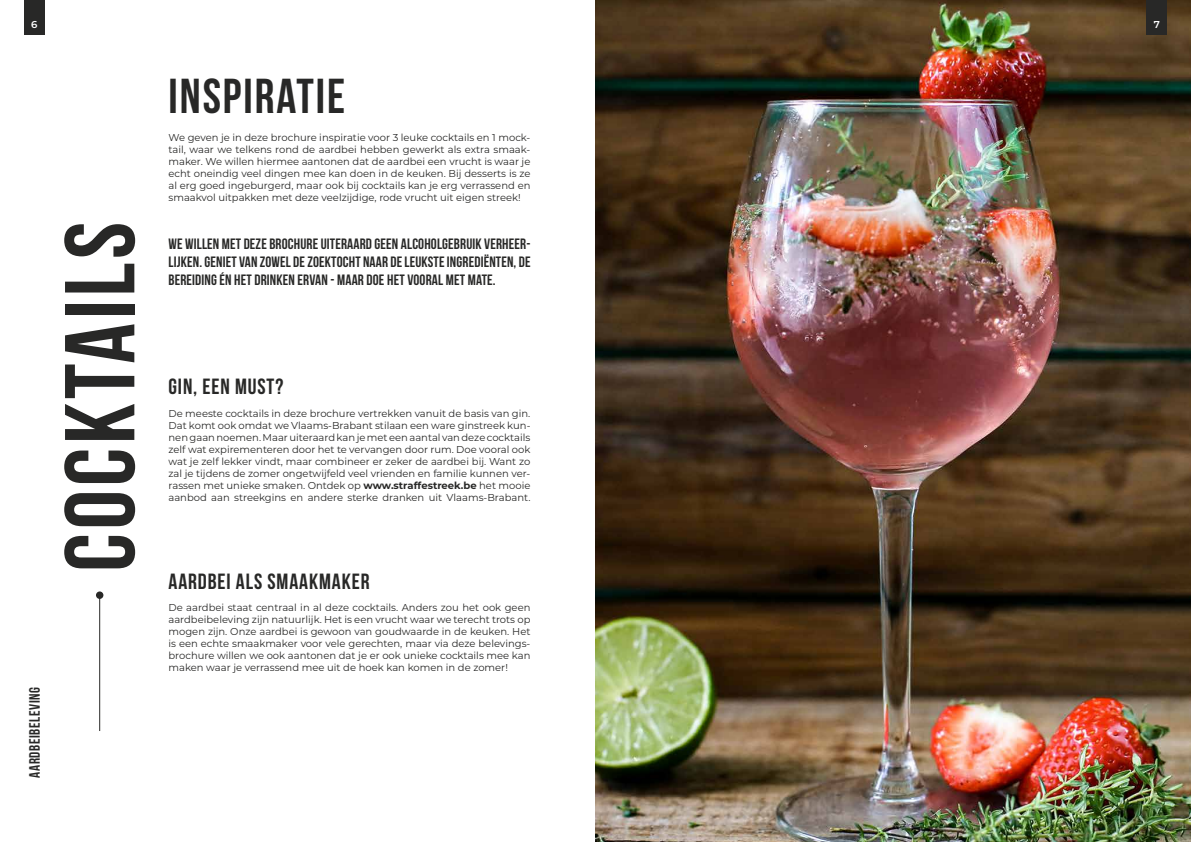
<style>
.page{position:relative;width:1191px;height:842px;background:#fff}
.page>*{position:absolute;margin:0;border:0;box-sizing:border-box;transform-origin:0 0}
.t1{font:700 99px "Bebas Neue";letter-spacing:.04em;color:#282827}
.t2{font:700 49px "Bebas Neue";letter-spacing:.04em;color:#282827}
.t3{font:700 22px "Bebas Neue";letter-spacing:.04em;color:#282827}
.t4{font:700 15px/18px "Bebas Neue";letter-spacing:.01em;color:#282827;text-align:justify}
.t5{font:700 15px "Bebas Neue";letter-spacing:.04em;color:#282827}
.t6{font:10px/12px "Montserrat";color:#282827;text-align:justify}
.t7{font:600 10px "Montserrat";color:#fff}
.s1{font-weight:700}
</style>
<div class="page">
<img style="left:595px;top:0;width:596px;height:842px">
<div style="left:24px;top:0;width:20px;height:34px;background:#282827"></div>
<hr style="left:99px;top:597px;width:1px;height:134px;background:#282827">
<div style="left:96px;top:591px;width:7px;height:8px;background:#282827;border-radius:50%"></div>
<div style="left:1146px;top:0;width:20px;height:34px;background:#282827"></div>
<p class="t7" style="left:31px;top:18px;width:8px">6</p>
<p class="t7" style="left:1153px;top:18px;width:8px">7</p>
<h1 class="t1" style="left:46px;top:571px;width:351px;rotate:-90deg">COCKTAILS</h1>
<h3 class="t5" style="left:26px;top:778px;width:92px;rotate:-90deg">AARDBEIBELEVING</h3>
<h2 class="t2" style="left:168px;top:69px;width:178px">INSPIRATIE</h2>
<p class="t6" style="left:168px;top:131px;width:363px">We geven je in deze brochure inspiratie voor 3 leuke cocktails en 1 mock&shy;tail, waar we telkens rond de aardbei hebben gewerkt als extra smaak&shy;maker. We willen hiermee aantonen dat de aardbei een vrucht is waar je echt oneindig veel dingen mee kan doen in de keuken. Bij desserts is ze al erg goed ingeburgerd, maar ook bij cocktails kan je erg verrassend en smaakvol uitpakken met deze veelzijdige, rode vrucht uit eigen streek!</p>
<h3 class="t4" style="left:168px;top:235px;width:363px">WE WILLEN MET DEZE BROCHURE UITERAARD GEEN ALCOHOLGEBRUIK VERHEER-LIJKEN. GENIET VAN ZOWEL DE ZOEKTOCHT NAAR DE LEUKSTE INGREDIËNTEN, DE BEREIDING ÉN HET DRINKEN ERVAN - MAAR DOE HET VOORAL MET MATE.</h3>
<h3 class="t3" style="left:168px;top:375px;width:116px">GIN, EEN MUST?</h3>
<p class="t6" style="left:168px;top:407px;width:363px">De meeste cocktails in deze brochure vertrekken vanuit de basis van gin.<br>Dat komt ook omdat we Vlaams-Brabant stilaan een ware ginstreek kun&shy;nen gaan noemen. Maar uiteraard kan je met een aantal van deze cocktails zelf wat expirementeren door het te vervangen door rum. Doe vooral ook wat je zelf lekker vindt, maar combineer er zeker de aardbei bij. Want zo zal je tijdens de zomer ongetwijfeld veel vrienden en familie kunnen ver&shy;rassen met unieke smaken. Ontdek op <span class="s1">www.straffestreek.be</span> het mooie aanbod aan streekgins en andere sterke dranken uit Vlaams-Brabant.</p>
<h3 class="t3" style="left:168px;top:569px;width:202px">AARDBEI ALS SMAAKMAKER</h3>
<p class="t6" style="left:168px;top:601px;width:363px">De aardbei staat centraal in al deze cocktails. Anders zou het ook geen aardbeibeleving zijn natuurlijk. Het is een vrucht waar we terecht trots op mogen zijn. Onze aardbei is gewoon van goudwaarde in de keuken. Het is een echte smaakmaker voor vele gerechten, maar via deze belevings&shy;brochure willen we ook aantonen dat je er ook unieke cocktails mee kan maken waar je verrassend mee uit de hoek kan komen in de zomer!</p>
</div>
